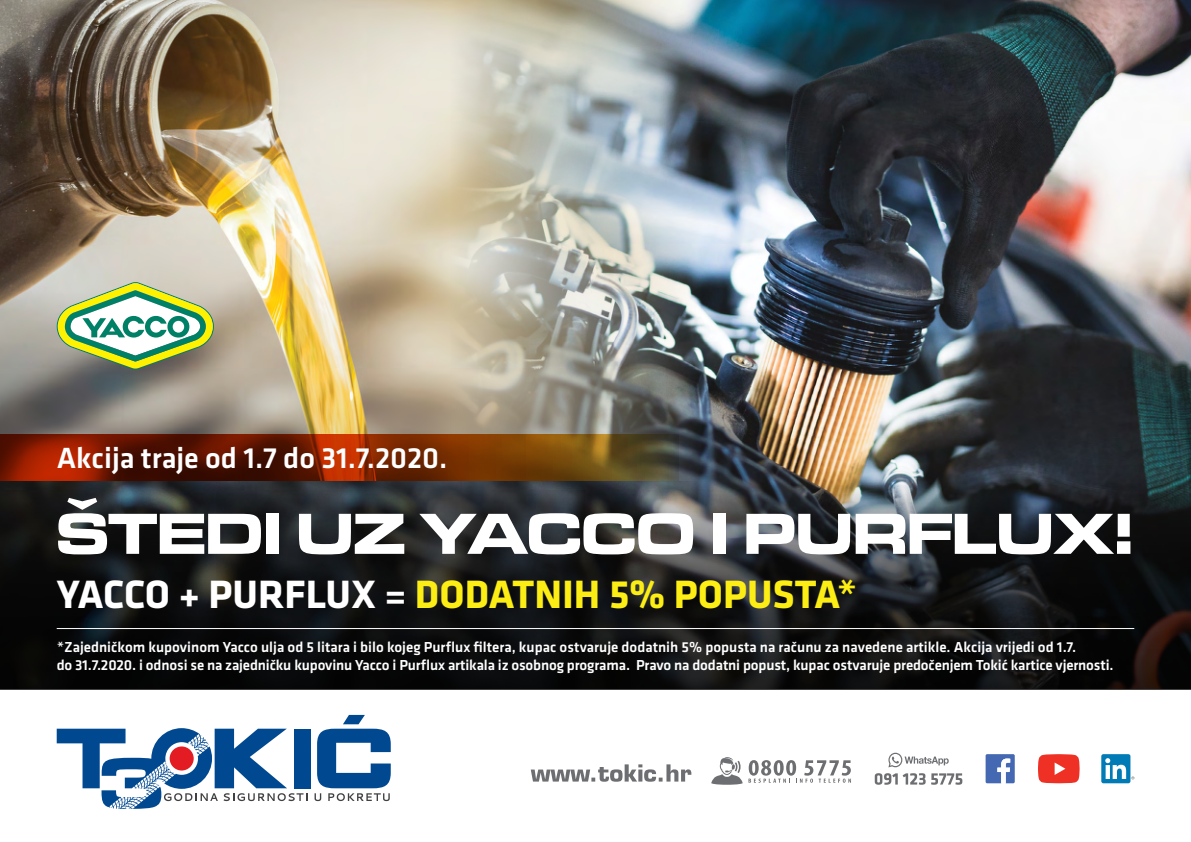
<style>
.page{position:relative;width:1191px;height:842px;background:#fff}
.page>*{position:absolute;margin:0;border:0;box-sizing:border-box;transform-origin:0 0}
.t1{font:700 expanded 60px "Microgramma DOT";color:#fff}
.t2{font:700 41px "Klavika";color:#fcee15}
.t3{font:500 30.3px "Klavika";color:#fff}
.t4{font:500 15px/18px "Klavika";letter-spacing:-.01em;color:#fff}
.s1{color:#fff}
</style>
<div class="page">
<img style="left:216px;top:0;width:975px;height:483px">
<img style="left:0;top:0;width:701px;height:480px">
<svg style="left:711px;top:757px;width:140px;height:28px"></svg>
<svg style="left:985px;top:754px;width:29px;height:29px"></svg>
<div style="left:1101px;top:754px;width:29px;height:29px;background:#007bb6;border-radius:2px"></div>
<svg style="left:1105px;top:758px;width:29px;height:21px"></svg>
<svg style="left:888px;top:753px;width:60px;height:14px"></svg>
<svg style="left:874px;top:773px;width:88px;height:12px"></svg>
<svg style="left:531px;top:764px;width:160px;height:18px"></svg>
<svg style="left:1038px;top:754px;width:41px;height:29px"></svg>
<div style="left:294px;top:729px;width:16px;height:59px;background:#004990"></div>
<svg style="left:314px;top:715px;width:77px;height:86px"></svg>
<svg style="left:57px;top:728px;width:250px;height:81px"></svg>
<svg style="left:0;top:483px;width:1191px;height:207px;background:#1a1b1d"></svg>
<hr style="left:57px;top:628px;width:1077px;height:1px;background:#fff">
<svg style="left:57px;top:282px;width:157px;height:88px"></svg>
<svg style="left:0;top:434px;width:679px;height:46px;background:#712906"></svg>
<h3 class="t3" style="left:57px;top:441px;width:392px">Akcija traje od 1.7 do 31.7.2020.</h3>
<h1 class="t1" style="left:57px;top:493px;width:1078px">ŠTEDI UZ YACCO I PURFLUX!</h1>
<h2 class="t2" style="left:57px;top:572px;width:801px"><span class="s1">YACCO + PURFLUX =</span> DODATNIH 5% POPUSTA*</h2>
<p class="t4" style="left:57px;top:638px;width:1058px">*Zajedničkom kupovinom Yacco ulja od 5 litara i bilo kojeg Purflux filtera, kupac ostvaruje dodatnih 5% popusta na računu za navedene artikle. Akcija vrijedi od 1.7.<br>do 31.7.2020. i odnosi se na zajedničku kupovinu Yacco i Purflux artikala iz osobnog programa. Pravo na dodatni popust, kupac ostvaruje predočenjem Tokić kartice vjernosti.</p>
</div>
